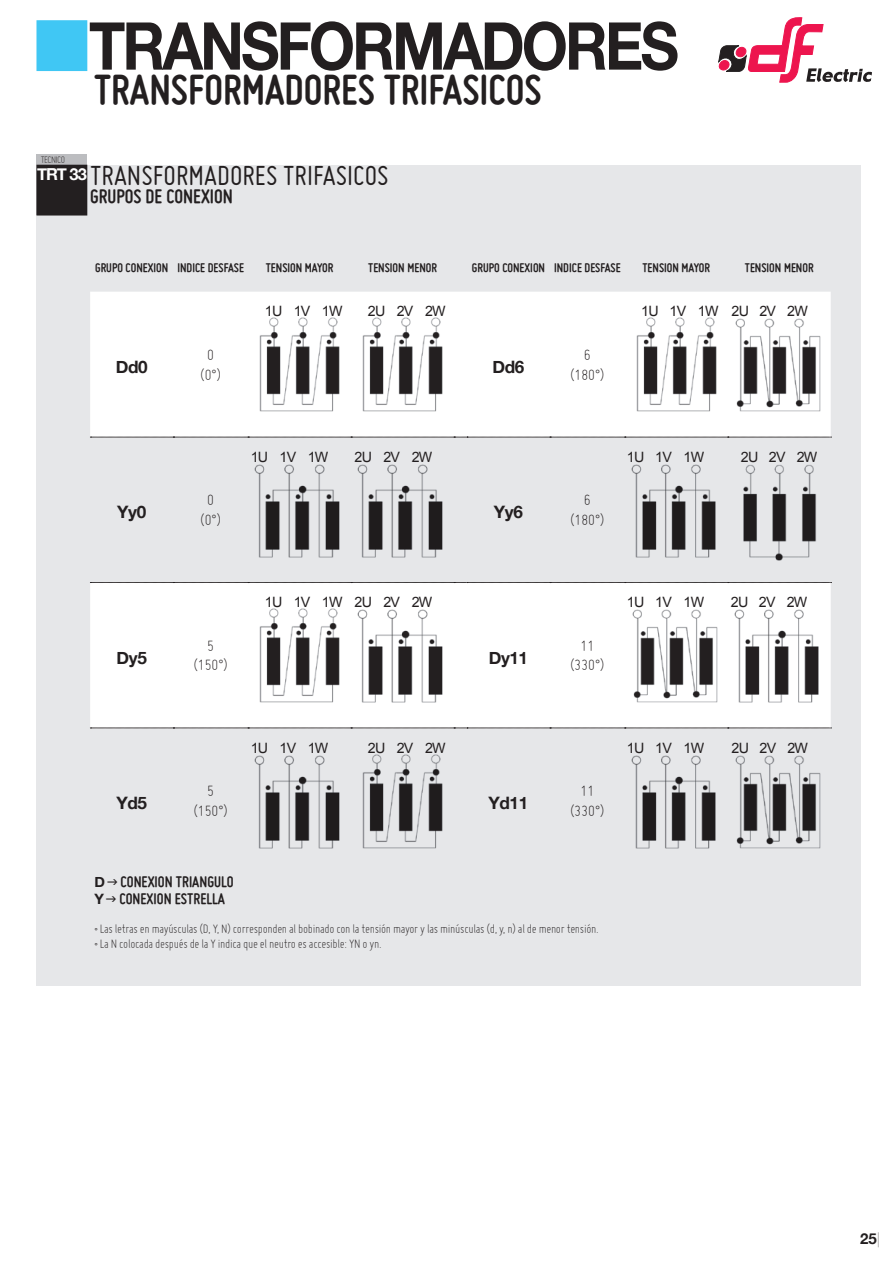
<style>
.page{position:relative;width:893px;height:1263px;background:#fff}
.page>*{position:absolute;margin:0;border:0;box-sizing:border-box;transform-origin:0 0}
.t1{font:700 66px "Helvetica Neue";letter-spacing:-.05em;color:#231f20;scale:.9 1}
.t2{font:700 45px "Miso";color:#231f20}
.t3{font:30px "Miso";color:#231f20}
.t4{font:700 21px "Miso";color:#231f20}
.t5{font:700 17.1px "Helvetica Neue";letter-spacing:-.025em;color:#231f20}
.t6{font:300 16.5px/19.8px "Miso";color:#231f20;text-align:center}
.t7{font:700 16.5px/16.5px "Miso";color:#231f20}
.t8{font:700 16.5px "Helvetica Neue";color:#fff}
.t9{font:700 15px "Helvetica Neue";color:#231f20}
.t10{font:14.25px "Arial";letter-spacing:-.05em;color:#231f20}
.t11{font:300 13.5px "Miso";letter-spacing:-.025em;color:#231f20}
.t12{font:700 13.5px "Miso";color:#231f20}
.t13{font:300 10.5px "Miso";letter-spacing:-.05em;color:#231f20}
.s1{font-family:"Helvetica Neue";font-size:14.25px}
.s2{font-weight:200}
</style>
<div class="page">
<div style="left:36px;top:20px;width:51px;height:51px;background:#40c7f4;border:2px solid #40c7f4"></div>
<svg style="left:718px;top:17px;width:154px;height:66px"></svg>
<div style="left:36px;top:165px;width:825px;height:820px;background:#e6e7e9"></div>
<div style="left:36px;top:154px;width:51px;height:61px;background:#bcbdc0"></div>
<div style="left:37px;top:165px;width:50px;height:50px;background:#231f20"></div>
<div style="left:36px;top:165px;width:51px;height:51px;border:2px solid #231f20"></div>
<svg style="left:90px;top:292px;width:741px;height:436px;fill:#fff"></svg>
<svg style="left:90px;top:437px;width:741px;height:1px"></svg>
<svg style="left:90px;top:582px;width:741px;height:1px"></svg>
<svg style="left:90px;top:728px;width:741px;height:1px"></svg>
<img style="left:251px;top:309px;width:97px;height:111px">
<img style="left:354px;top:309px;width:97px;height:111px">
<img style="left:628px;top:309px;width:97px;height:111px">
<img style="left:732px;top:309px;width:95px;height:111px">
<img style="left:251px;top:454px;width:98px;height:111px">
<img style="left:354px;top:454px;width:98px;height:111px">
<img style="left:627px;top:454px;width:98px;height:111px">
<img style="left:734px;top:454px;width:91px;height:111px">
<img style="left:251px;top:600px;width:97px;height:110px">
<img style="left:354px;top:600px;width:98px;height:110px">
<img style="left:629px;top:600px;width:95px;height:110px">
<img style="left:730px;top:600px;width:98px;height:110px">
<img style="left:254px;top:755px;width:86px;height:94px">
<img style="left:362px;top:754px;width:81px;height:95px">
<img style="left:631px;top:755px;width:85px;height:94px">
<img style="left:735px;top:755px;width:86px;height:94px">
<h1 class="t1" style="left:89px;top:-6px;width:657px">TRANSFORMADORES</h1>
<h2 class="t2" style="left:94px;top:64px;width:449px">TRANSFORMADORES TRIFASICOS</h2>
<p class="t13" style="left:41px;top:154px;width:26px">TECNICO</p>
<p class="t8" style="left:37px;top:161px;width:51px">TRT 33</p>
<h3 class="t3" style="left:90px;top:159px;width:300px">TRANSFORMADORES TRIFASICOS</h3>
<h3 class="t4" style="left:90px;top:185px;width:144px">GRUPOS DE CONEXION</h3>
<p class="t12" style="left:95px;top:260px;width:150px">GRUPO CONEXION INDICE DESFASE</p>
<p class="t12" style="left:266px;top:260px;width:69px">TENSION MAYOR</p>
<p class="t12" style="left:368px;top:260px;width:70px">TENSION MENOR</p>
<p class="t12" style="left:472px;top:260px;width:150px">GRUPO CONEXION INDICE DESFASE</p>
<p class="t12" style="left:642px;top:260px;width:69px">TENSION MAYOR</p>
<p class="t12" style="left:745px;top:260px;width:70px">TENSION MENOR</p>
<p class="t10" style="left:265px;top:302px;width:79px">1U 1V 1W</p>
<p class="t10" style="left:368px;top:302px;width:79px">2U 2V 2W</p>
<p class="t5" style="left:116px;top:353px;width:33px">Dd0</p>
<p class="t6" style="left:200px;top:344px;width:22px">0 (0°)</p>
<p class="t5" style="left:493px;top:353px;width:33px">Dd6</p>
<p class="t6" style="left:570px;top:344px;width:36px">6 (180°)</p>
<p class="t10" style="left:641px;top:302px;width:168px">1U 1V 1W 2U 2V 2W</p>
<p class="t10" style="left:251px;top:448px;width:79px">1U 1V 1W</p>
<p class="t10" style="left:355px;top:448px;width:79px">2U 2V 2W</p>
<p class="t5" style="left:117px;top:499px;width:30px">Yy0</p>
<p class="t6" style="left:200px;top:490px;width:22px">0 (0°)</p>
<p class="t5" style="left:494px;top:499px;width:30px">Yy6</p>
<p class="t6" style="left:570px;top:490px;width:36px">6 (180°)</p>
<p class="t10" style="left:627px;top:448px;width:79px">1U 1V 1W</p>
<p class="t10" style="left:741px;top:448px;width:78px">2U 2V 2W</p>
<p class="t10" style="left:265px;top:593px;width:169px">1U 1V 1W 2U 2V 2W</p>
<p class="t5" style="left:117px;top:644px;width:32px">Dy5</p>
<p class="t6" style="left:193px;top:635px;width:36px">5 (150°)</p>
<p class="t5" style="left:489px;top:644px;width:41px">Dy11</p>
<p class="t6" style="left:570px;top:635px;width:36px">11 (330°)</p>
<p class="t10" style="left:627px;top:593px;width:79px">1U 1V 1W</p>
<p class="t10" style="left:731px;top:593px;width:78px">2U 2V 2W</p>
<p class="t10" style="left:251px;top:738px;width:79px">1U 1V 1W</p>
<p class="t10" style="left:368px;top:738px;width:79px">2U 2V 2W</p>
<p class="t5" style="left:116px;top:789px;width:32px">Yd5</p>
<p class="t6" style="left:193px;top:781px;width:36px">5 (150°)</p>
<p class="t5" style="left:489px;top:789px;width:41px">Yd11</p>
<p class="t6" style="left:570px;top:781px;width:36px">11 (330°)</p>
<p class="t7" style="left:94px;top:873px;width:141px"><span class="s1">D</span> CONEXION TRIANGULO<br><span class="s1">Y</span> CONEXION ESTRELLA</p>
<p class="t11" style="left:94px;top:921px;width:506px">• Las letras en mayúsculas (D, Y, N) corresponden al bobinado con la tensión mayor y las minúsculas (d, y, n) al de menor tensión.</p>
<p class="t11" style="left:94px;top:936px;width:289px">• La N colocada después de la Y indica que el neutro es accesible: YN o yn.</p>
<p class="t10" style="left:627px;top:738px;width:79px">1U 1V 1W</p>
<p class="t10" style="left:731px;top:738px;width:78px">2U 2V 2W</p>
<p class="t9" style="left:860px;top:1226px;width:22px">25<span class="s2">|</span></p>
</div>
